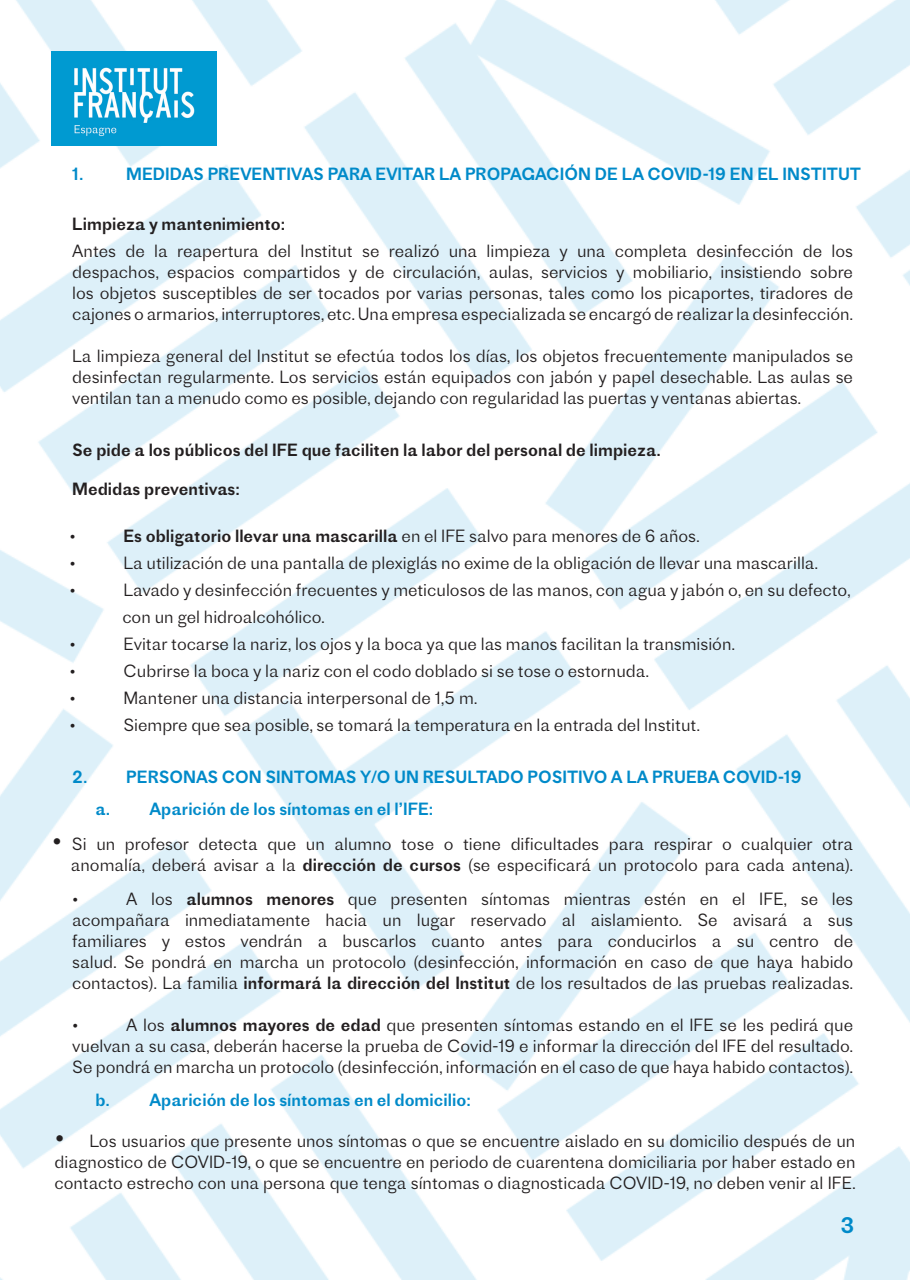
<style>
.page{position:relative;width:910px;height:1280px;background:#fff}
.page>*{position:absolute;margin:0;border:0;box-sizing:border-box;transform-origin:0 0}
.t1{font:21px "Proto Grotesk";color:#008ac9}
.corps_de_texte{font:300 16.5px/21px "Proto Grotesk";color:#231f20;text-align:justify}
.t2{font:16.5px "Proto Grotesk";color:#008ac9}
.ST{font:16.5px "Proto Grotesk";color:#231f20}
.corps_de_texte-2{font:16.5px "Proto Grotesk";color:#231f20}
.s1{font-weight:300}
.s2{font-size:27px}
.s3{font-weight:400}
</style>
<div class="page">
<img style="left:0;top:0;width:910px;height:1280px">
<img style="left:51px;top:51px;width:165px;height:95px">
<p class="t2" style="left:72px;top:162px;width:13px">1.</p>
<p class="t2" style="left:126px;top:162px;width:736px">MEDIDAS PREVENTIVAS PARA EVITAR LA PROPAGACIÓN DE LA COVID-19 EN EL INSTITUT</p>
<p class="ST" style="left:72px;top:212px;width:215px">Limpieza y mantenimiento:</p>
<p class="corps_de_texte" style="left:72px;top:240px;width:782px">Antes de la reapertura del Institut se realizó una limpieza y una completa desinfección de los</p>
<p class="corps_de_texte" style="left:72px;top:261px;width:782px">despachos, espacios compartidos y de circulación, aulas, servicios y mobiliario, insistiendo sobre los objetos susceptibles de ser tocados por varias personas, tales como los picaportes, tiradores de</p>
<p class="corps_de_texte" style="left:72px;top:303px;width:783px">cajones o armarios, interruptores, etc. Una empresa especializada se encargó de realizar la desinfección.</p>
<p class="corps_de_texte" style="left:72px;top:345px;width:782px">La limpieza general del Institut se efectúa todos los días, los objetos frecuentemente manipulados se desinfectan regularmente. Los servicios están equipados con jabón y papel desechable. Las aulas se ventilan tan a menudo como es posible, dejando con regularidad las puertas y ventanas abiertas.</p>
<p class="ST" style="left:72px;top:438px;width:590px">Se pide a los públicos del IFE que faciliten la labor del personal de limpieza.</p>
<p class="ST" style="left:72px;top:477px;width:169px">Medidas preventivas:</p>
<p class="corps_de_texte" style="left:69px;top:525px;width:8px">•</p>
<p class="corps_de_texte-2" style="left:123px;top:524px;width:578px">Es obligatorio llevar una mascarilla <span class="s1">en el IFE salvo para menores de 6 años.</span></p>
<p class="corps_de_texte" style="left:69px;top:552px;width:8px">•</p>
<p class="corps_de_texte" style="left:123px;top:552px;width:696px">La utilización de una pantalla de plexiglás no exime de la obligación de llevar una mascarilla.</p>
<p class="corps_de_texte" style="left:69px;top:579px;width:8px">•</p>
<p class="corps_de_texte" style="left:123px;top:579px;width:729px">Lavado y desinfección frecuentes y meticulosos de las manos, con agua y jabón o, en su defecto,</p>
<p class="corps_de_texte" style="left:122px;top:606px;width:204px">con un gel hidroalcohólico.</p>
<p class="corps_de_texte" style="left:69px;top:633px;width:8px">•</p>
<p class="corps_de_texte" style="left:123px;top:633px;width:613px">Evitar tocarse la nariz, los ojos y la boca ya que las manos facilitan la transmisión.</p>
<p class="corps_de_texte" style="left:69px;top:660px;width:8px">•</p>
<p class="corps_de_texte" style="left:123px;top:660px;width:527px">Cubrirse la boca y la nariz con el codo doblado si se tose o estornuda.</p>
<p class="corps_de_texte" style="left:69px;top:687px;width:8px">•</p>
<p class="corps_de_texte" style="left:123px;top:687px;width:356px">Mantener una distancia interpersonal de 1,5 m.</p>
<p class="corps_de_texte" style="left:69px;top:714px;width:8px">•</p>
<p class="corps_de_texte" style="left:123px;top:714px;width:578px">Siempre que sea posible, se tomará la temperatura en la entrada del Institut.</p>
<p class="t2" style="left:72px;top:765px;width:731px">2. PERSONAS CON SINTOMAS Y/O UN RESULTADO POSITIVO A LA PRUEBA COVID-19</p>
<p class="t2" style="left:96px;top:797px;width:339px">a. Aparición de los síntomas en el l’IFE:</p>
<p class="corps_de_texte" style="left:52px;top:833px;width:803px"><span class="s2">•</span> Si un profesor detecta que un alumno tose o tiene dificultades para respirar o cualquier otra</p>
<p class="corps_de_texte" style="left:71px;top:854px;width:784px">anomalía, deberá avisar a la <span class="s3">dirección de cursos</span> (se especificará un protocolo para cada antena).</p>
<p class="corps_de_texte" style="left:72px;top:888px;width:8px">•</p>
<p class="corps_de_texte" style="left:126px;top:888px;width:728px">A los <span class="s3">alumnos menores</span> que presenten síntomas mientras estén en el IFE, se les</p>
<p class="corps_de_texte" style="left:72px;top:909px;width:782px">acompañara inmediatamente hacia un lugar reservado al aislamiento. Se avisará a sus</p>
<p class="corps_de_texte" style="left:72px;top:930px;width:782px">familiares y estos vendrán a buscarlos cuanto antes para conducirlos a su centro de</p>
<p class="corps_de_texte" style="left:72px;top:951px;width:782px">salud. Se pondrá en marcha un protocolo (desinfección, información en caso de que haya habido</p>
<p class="corps_de_texte" style="left:72px;top:972px;width:783px">contactos). La familia <span class="s3">informará la dirección del Institut</span> de los resultados de las pruebas realizadas.</p>
<p class="corps_de_texte" style="left:72px;top:1014px;width:8px">•</p>
<p class="corps_de_texte" style="left:72px;top:1014px;width:783px;text-indent:54px">A los <span class="s3">alumnos mayores de edad</span> que presenten síntomas estando en el IFE se les pedirá que vuelvan a su casa, deberán hacerse la prueba de Covid-19 e informar la dirección del IFE del resultado.<br>Se pondrá en marcha un protocolo (desinfección, información en el caso de que haya habido contactos).</p>
<p class="t2" style="left:96px;top:1088px;width:16px">b.</p>
<p class="t2" style="left:150px;top:1088px;width:323px">Aparición de los síntomas en el domicilio:</p>
<p class="corps_de_texte" style="left:55px;top:1130px;width:803px"><span class="s2">•</span> Los usuarios que presente unos síntomas o que se encuentre aislado en su domicilio después de un diagnostico de COVID-19, o que se encuentre en periodo de cuarentena domiciliaria por haber estado en contacto estrecho con una persona que tenga síntomas o diagnosticada COVID-19, no deben venir al IFE.</p>
<p class="t1" style="left:840px;top:1210px;width:15px">3</p>
</div>
